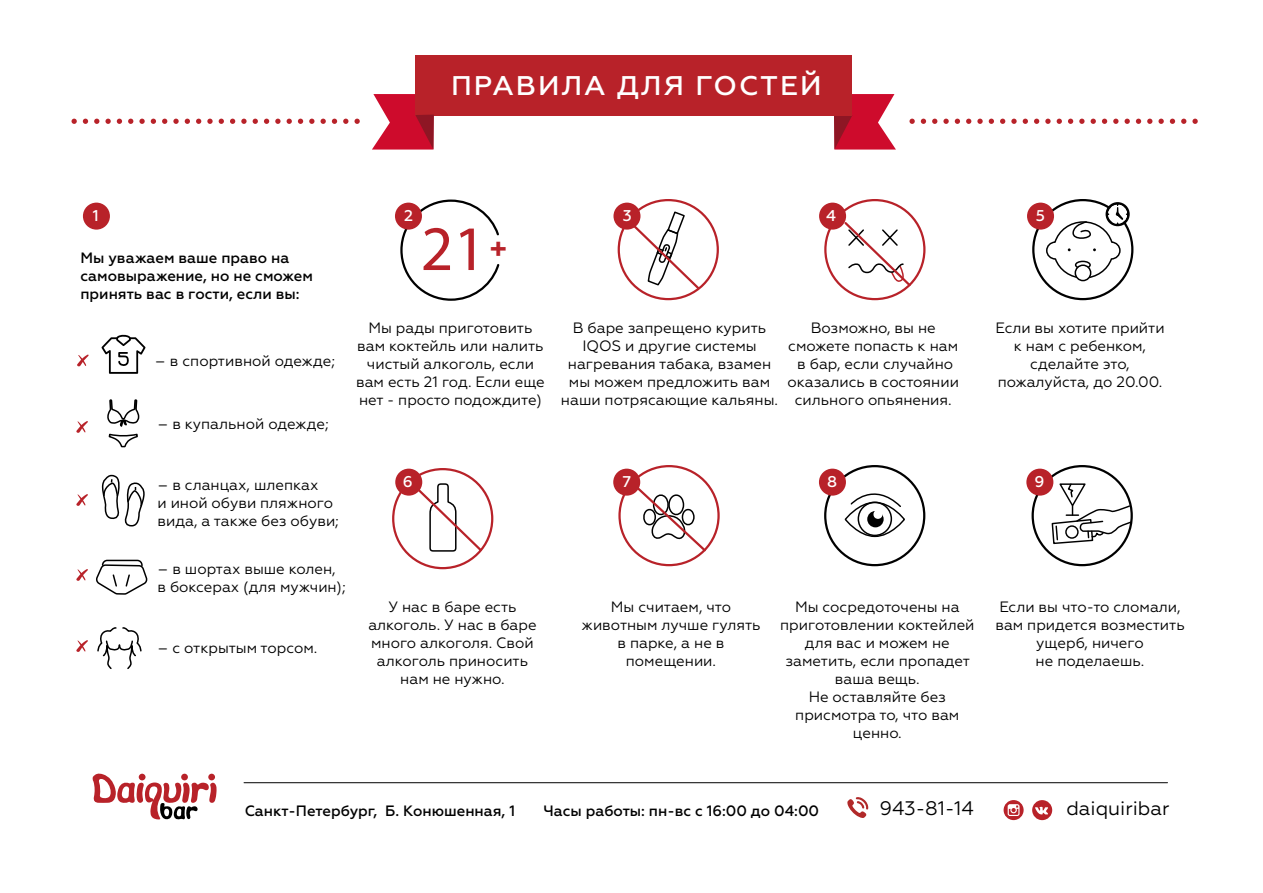
<style>
.page{position:relative;width:1263px;height:893px;background:#fff}
.page>*{position:absolute;margin:0;border:0;box-sizing:border-box;transform-origin:0 0}
.t1{font:63.75px "Myriad Pro";color:#b82229}
.t2{font:700 27.75px "Geometria";color:#b82229;scale:1.04 1}
.t3{font:500 27px "Geometria";letter-spacing:.075em;color:#fff;scale:1.04 1}
.t4{font:19.65px "Geometria";color:#000}
.t5{font:500 15.6px "Geometria";color:#fff}
.t6{font:15px/18px "Geometria";color:#000;text-align:center}
.t7{font:500 15px/18px "Geometria";color:#000}
</style>
<div class="page">
<svg style="left:834px;top:94px;width:62px;height:56px"></svg>
<div style="left:415px;top:55px;width:437px;height:60px;background:#b82229"></div>
<div style="left:824px;top:465px;width:101px;height:101px;border:2px solid #000;border-radius:50%"></div>
<div style="left:618px;top:465px;width:102px;height:101px;border:2px solid #b82229;border-radius:50%"></div>
<svg style="left:92px;top:773px;width:125px;height:47px"></svg>
<div style="left:181px;top:774px;width:7px;height:6px;background:#b82229;border-radius:50%"></div>
<div style="left:139px;top:774px;width:7px;height:6px;background:#b82229;border-radius:50%"></div>
<div style="left:208px;top:774px;width:7px;height:6px;background:#b82229;border-radius:50%"></div>
<svg style="left:847px;top:797px;width:21px;height:21px"></svg>
<svg style="left:1032px;top:800px;width:20px;height:20px"></svg>
<svg style="left:1003px;top:800px;width:20px;height:20px"></svg>
<hr style="left:244px;top:782px;width:923px;height:1px;background:#000">
<svg style="left:399px;top:199px;width:101px;height:102px"></svg>
<div style="left:618px;top:199px;width:101px;height:101px;border:2px solid #b82229;border-radius:50%"></div>
<div style="left:392px;top:468px;width:101px;height:101px;border:2px solid #b82229;border-radius:50%"></div>
<div style="left:613px;top:203px;width:27px;height:27px;background:#b82229;border-radius:50%"></div>
<div style="left:83px;top:203px;width:27px;height:27px;background:#b82229;border-radius:50%"></div>
<div style="left:395px;top:203px;width:27px;height:27px;background:#b82229;border-radius:50%"></div>
<div style="left:824px;top:199px;width:101px;height:101px;border:2px solid #b82229;border-radius:50%"></div>
<div style="left:819px;top:203px;width:27px;height:27px;background:#b82229;border-radius:50%"></div>
<div style="left:1032px;top:199px;width:101px;height:101px;border:2px solid #000;border-radius:50%"></div>
<div style="left:1027px;top:203px;width:27px;height:27px;background:#b82229;border-radius:50%"></div>
<div style="left:1075px;top:265px;width:16px;height:16px;background:#0d0d0d;border-radius:50%"></div>
<div style="left:1074px;top:264px;width:17px;height:17px;border:2px solid #000;border-radius:50%"></div>
<svg style="left:416px;top:483px;width:68px;height:70px"></svg>
<svg style="left:842px;top:220px;width:71px;height:68px"></svg>
<svg style="left:634px;top:485px;width:74px;height:68px"></svg>
<div style="left:819px;top:469px;width:27px;height:27px;background:#b82229;border-radius:50%"></div>
<div style="left:395px;top:469px;width:27px;height:27px;background:#b82229;border-radius:50%"></div>
<div style="left:613px;top:469px;width:27px;height:27px;background:#b82229;border-radius:50%"></div>
<div style="left:845px;top:502px;width:60px;height:35px;border:1px solid #000;border-radius:50%"></div>
<div style="left:857px;top:502px;width:35px;height:34px;border:2px solid #000;border-radius:50%"></div>
<div style="left:867px;top:511px;width:17px;height:16px;background:#000;border-radius:50%"></div>
<svg style="left:850px;top:493px;width:52px;height:26px"></svg>
<div style="left:1031px;top:465px;width:102px;height:101px;border:2px solid #000;border-radius:50%"></div>
<div style="left:1026px;top:469px;width:27px;height:27px;background:#b82229;border-radius:50%"></div>
<svg style="left:96px;top:559px;width:52px;height:36px"></svg>
<svg style="left:97px;top:627px;width:45px;height:42px"></svg>
<svg style="left:101px;top:335px;width:44px;height:192px"></svg>
<svg style="left:77px;top:354px;width:12px;height:13px"></svg>
<svg style="left:76px;top:421px;width:12px;height:12px"></svg>
<svg style="left:76px;top:494px;width:12px;height:12px"></svg>
<svg style="left:76px;top:569px;width:12px;height:12px"></svg>
<svg style="left:76px;top:640px;width:12px;height:12px"></svg>
<svg style="left:1045px;top:202px;width:85px;height:77px"></svg>
<svg style="left:372px;top:94px;width:62px;height:56px"></svg>
<svg style="left:72px;top:119px;width:5px;height:5px"></svg>
<svg style="left:83px;top:119px;width:5px;height:5px"></svg>
<svg style="left:94px;top:119px;width:5px;height:5px"></svg>
<svg style="left:105px;top:119px;width:6px;height:5px"></svg>
<svg style="left:117px;top:119px;width:5px;height:5px"></svg>
<svg style="left:128px;top:119px;width:5px;height:5px"></svg>
<svg style="left:139px;top:119px;width:6px;height:5px"></svg>
<svg style="left:151px;top:119px;width:5px;height:5px"></svg>
<svg style="left:162px;top:119px;width:5px;height:5px"></svg>
<svg style="left:173px;top:119px;width:6px;height:5px"></svg>
<svg style="left:185px;top:119px;width:5px;height:5px"></svg>
<svg style="left:196px;top:119px;width:5px;height:5px"></svg>
<svg style="left:207px;top:119px;width:6px;height:5px"></svg>
<svg style="left:219px;top:119px;width:5px;height:5px"></svg>
<svg style="left:230px;top:119px;width:5px;height:5px"></svg>
<svg style="left:241px;top:119px;width:6px;height:5px"></svg>
<svg style="left:253px;top:119px;width:5px;height:5px"></svg>
<svg style="left:264px;top:119px;width:5px;height:5px"></svg>
<svg style="left:275px;top:119px;width:6px;height:5px"></svg>
<svg style="left:287px;top:119px;width:5px;height:5px"></svg>
<svg style="left:298px;top:119px;width:5px;height:5px"></svg>
<svg style="left:309px;top:119px;width:5px;height:5px"></svg>
<svg style="left:321px;top:119px;width:5px;height:5px"></svg>
<svg style="left:332px;top:119px;width:5px;height:5px"></svg>
<svg style="left:343px;top:119px;width:5px;height:5px"></svg>
<svg style="left:354px;top:119px;width:6px;height:5px"></svg>
<svg style="left:909px;top:119px;width:6px;height:5px"></svg>
<svg style="left:921px;top:119px;width:5px;height:5px"></svg>
<svg style="left:932px;top:119px;width:5px;height:5px"></svg>
<svg style="left:943px;top:119px;width:6px;height:5px"></svg>
<svg style="left:955px;top:119px;width:5px;height:5px"></svg>
<svg style="left:966px;top:119px;width:5px;height:5px"></svg>
<svg style="left:977px;top:119px;width:6px;height:5px"></svg>
<svg style="left:989px;top:119px;width:5px;height:5px"></svg>
<svg style="left:1000px;top:119px;width:5px;height:5px"></svg>
<svg style="left:1011px;top:119px;width:6px;height:5px"></svg>
<svg style="left:1023px;top:119px;width:5px;height:5px"></svg>
<svg style="left:1034px;top:119px;width:5px;height:5px"></svg>
<svg style="left:1045px;top:119px;width:5px;height:5px"></svg>
<svg style="left:1057px;top:119px;width:5px;height:5px"></svg>
<svg style="left:1068px;top:119px;width:5px;height:5px"></svg>
<svg style="left:1079px;top:119px;width:5px;height:5px"></svg>
<svg style="left:1090px;top:119px;width:6px;height:5px"></svg>
<svg style="left:1102px;top:119px;width:5px;height:5px"></svg>
<svg style="left:1113px;top:119px;width:5px;height:5px"></svg>
<svg style="left:1124px;top:119px;width:6px;height:5px"></svg>
<svg style="left:1136px;top:119px;width:5px;height:5px"></svg>
<svg style="left:1147px;top:119px;width:5px;height:5px"></svg>
<svg style="left:1158px;top:119px;width:6px;height:5px"></svg>
<svg style="left:1170px;top:119px;width:5px;height:5px"></svg>
<svg style="left:1181px;top:119px;width:5px;height:5px"></svg>
<svg style="left:1192px;top:119px;width:6px;height:5px"></svg>
<svg style="left:631px;top:210px;width:70px;height:81px"></svg>
<svg style="left:1051px;top:482px;width:82px;height:63px"></svg>
<h3 class="t3" style="left:451px;top:69px;width:358px">ПРАВИЛА ДЛЯ ГОСТЕЙ</h3>
<p class="t5" style="left:93px;top:207px;width:7px">1</p>
<p class="t5" style="left:404px;top:207px;width:10px">2</p>
<p class="t5" style="left:623px;top:207px;width:10px">3</p>
<p class="t5" style="left:826px;top:207px;width:11px">4</p>
<p class="t5" style="left:1036px;top:207px;width:11px">5</p>
<p class="t7" style="left:80px;top:248px;width:234px">Мы уважаем ваше право на самовыражение, но не сможем принять вас в гости, если вы:</p>
<p class="t6" style="left:155px;top:352px;width:182px">– в спортивной одежде;</p>
<p class="t6" style="left:157px;top:415px;width:173px">– в купальной одежде;</p>
<h1 class="t1" style="left:421px;top:209px;width:67px">21</h1>
<h2 class="t2" style="left:489px;top:232px;width:19px">+</h2>
<p class="t6" style="left:356px;top:318px;width:190px">Мы рады приготовить вам коктейль или налить чистый алкоголь, если вам есть 21 год. Если еще нет - просто подождите)</p>
<p class="t6" style="left:561px;top:318px;width:219px">В баре запрещено курить<br>IQOS и другие системы нагревания табака, взамен мы можем предложить вам наши потрясающие кальяны.</p>
<p class="t6" style="left:787px;top:318px;width:173px">Возможно, вы не сможете попасть к нам в бар, если случайно оказались в состоянии сильного опьянения.</p>
<p class="t6" style="left:995px;top:318px;width:171px">Если вы хотите прийти к нам с ребенком, сделайте это, пожалуйста, до 20.00.</p>
<p class="t6" style="left:157px;top:475px;width:183px;text-align:left">– в сланцах, шлепках<br>и иной обуви пляжного вида, а также без обуви;</p>
<p class="t6" style="left:157px;top:559px;width:190px;text-align:left">– в шортах выше колен, в боксерах (для мужчин);</p>
<p class="t6" style="left:157px;top:638px;width:161px">– с открытым торсом.</p>
<p class="t5" style="left:403px;top:473px;width:11px">6</p>
<p class="t5" style="left:622px;top:473px;width:10px">7</p>
<p class="t5" style="left:827px;top:472px;width:12px">8</p>
<p class="t5" style="left:1034px;top:472px;width:11px">9</p>
<p class="t6" style="left:368px;top:597px;width:170px">У нас в баре есть алкоголь. У нас в баре много алкоголя. Свой алкоголь приносить нам не нужно.</p>
<p class="t6" style="left:581px;top:597px;width:181px">Мы считаем, что животным лучше гулять в парке, а не в помещении.</p>
<p class="t6" style="left:780px;top:597px;width:196px">Мы сосредоточены на приготовлении коктейлей для вас и можем не заметить, если пропадет ваша вещь.<br>Не оставляйте без присмотра то, что вам ценно.</p>
<p class="t6" style="left:995px;top:597px;width:191px">Если вы что-то сломали, вам придется возместить ущерб, ничего<br>не поделаешь.</p>
<p class="t7" style="left:245px;top:802px;width:272px">Санкт-Петербург, Б. Конюшенная, 1</p>
<p class="t7" style="left:543px;top:802px;width:277px">Часы работы: пн-вс с 16:00 до 04:00</p>
<h3 class="t4" style="left:880px;top:797px;width:96px">943-81-14</h3>
<h3 class="t4" style="left:1066px;top:797px;width:104px">daiquiribar</h3>
</div>
